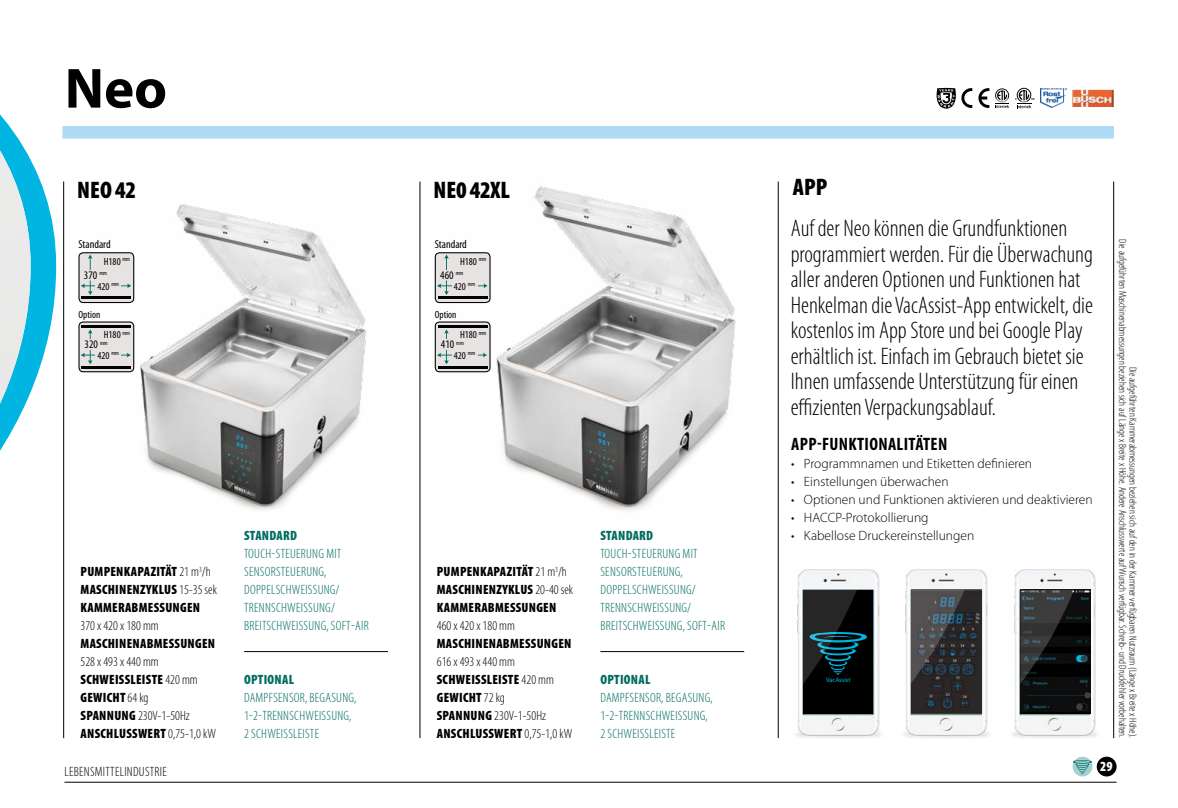
<style>
.page{position:relative;width:1178px;height:808px;background:#fff}
.page>*{position:absolute;margin:0;border:0;box-sizing:border-box;transform-origin:0 0}
.t1{font:700 57px "Myriad Pro";color:#000}
.t2{font:300 condensed 24px/25.5px "Myriad Pro";color:#000}
.t3{font:900 condensed 24px "Myriad Pro";color:#000}
.t4{font:700 condensed 18px "Myriad Pro";letter-spacing:.02em;color:#000}
.t5{font:900 condensed 13.95px "Myriad Pro";color:#fff}
.t6{font:300 condensed 13.5px/18px "Myriad Pro";letter-spacing:.02em;color:#006c60}
.t7{font:300 condensed 13.5px/18px "Myriad Pro";color:#000}
.t8{font:900 condensed 13.5px/18px "Myriad Pro";letter-spacing:.02em;color:#000}
.t9{font:300 13.5px "Myriad Pro";color:#000}
.t10{font:900 condensed 13.5px "Myriad Pro";letter-spacing:.02em;color:#006c60}
.t11{font:300 condensed 13.5px "Myriad Pro";letter-spacing:.02em;color:#000}
.t12{font:condensed 11.55px "Myriad Pro";color:#000}
.t13{font:300 condensed 10.5px/10.5px "Myriad Pro";color:#000;text-align:right}
.t14{font:condensed 10.5px/20.7px "Myriad Pro";color:#000}
.t15{font:6.45px "Myriad Pro";color:#00b5e2}
.s1{font-weight:300}
.s2{font-weight:900}
</style>
<div class="page">
<hr style="left:64px;top:782px;width:1052px;height:1px;background:#000">
<div style="left:1097px;top:757px;width:19px;height:19px;background:#000;border-radius:50%"></div>
<div style="left:1072px;top:757px;width:20px;height:19px;background:#a5d1d2;border-radius:50%"></div>
<svg style="left:1073px;top:760px;width:19px;height:4px"></svg>
<svg style="left:1075px;top:761px;width:15px;height:14px"></svg>
<div style="left:62px;top:126px;width:1052px;height:13px;background:#addbf3"></div>
<svg style="left:31px;top:161px;width:25px;height:230px;fill:#00b5e2"></svg>
<svg style="left:0;top:114px;width:26px;height:337px"></svg>
<img style="left:0;top:150px;width:31px;height:254px">
<hr style="left:420px;top:181px;width:1px;height:557px;background:#000">
<hr style="left:63px;top:181px;width:1px;height:557px;background:#000">
<hr style="left:1113px;top:181px;width:1px;height:557px;background:#000">
<hr style="left:778px;top:181px;width:1px;height:557px;background:#000">
<hr style="left:600px;top:651px;width:144px;height:1px;background:#000">
<hr style="left:244px;top:651px;width:144px;height:1px;background:#000">
<svg style="left:936px;top:88px;width:36px;height:21px"></svg>
<svg style="left:978px;top:88px;width:11px;height:20px"></svg>
<svg style="left:1015px;top:88px;width:19px;height:20px"></svg>
<svg style="left:995px;top:88px;width:14px;height:20px"></svg>
<img style="left:1041px;top:88px;width:26px;height:20px">
<img style="left:1072px;top:90px;width:42px;height:17px">
<img style="left:795px;top:569px;width:87px;height:169px">
<img style="left:903px;top:569px;width:87px;height:169px">
<img style="left:1012px;top:569px;width:86px;height:169px">
<div style="left:803px;top:590px;width:70px;height:124px;background:#000"></div>
<img style="left:912px;top:590px;width:69px;height:124px">
<img style="left:1020px;top:590px;width:70px;height:124px">
<img style="left:79px;top:204px;width:288px;height:306px">
<img style="left:434px;top:186px;width:302px;height:324px">
<svg style="left:803px;top:590px;width:64px;height:94px"></svg>
<svg style="left:910px;top:590px;width:54px;height:94px;background:#424549"></svg>
<svg style="left:1020px;top:590px;width:54px;height:94px;background:#242627"></svg>
<h1 class="t1" style="left:65px;top:56px;width:104px">Neo</h1>
<h2 class="t3" style="left:77px;top:177px;width:60px">NEO 42</h2>
<h2 class="t3" style="left:433px;top:177px;width:78px">NE0 42XL</h2>
<p class="t12" style="left:78px;top:238px;width:34px">Standard</p>
<p class="t12" style="left:435px;top:238px;width:34px">Standard</p>
<p class="t14" style="left:104px;top:251px;width:28px">H180 <sup>mm</sup></p>
<p class="t12" style="left:84px;top:269px;width:24px">370 <sup>mm</sup></p>
<p class="t14" style="left:98px;top:276px;width:23px">420 <sup>mm</sup></p>
<p class="t14" style="left:460px;top:251px;width:28px">H180 <sup>mm</sup></p>
<p class="t12" style="left:440px;top:269px;width:24px">460 <sup>mm</sup></p>
<p class="t14" style="left:454px;top:276px;width:23px">420 <sup>mm</sup></p>
<p class="t14" style="left:78px;top:304px;width:23px">Option</p>
<p class="t14" style="left:98px;top:325px;width:34px;text-indent:6px">H180 <sup>mm<br></sup>420 <sup>mm</sup></p>
<p class="t12" style="left:85px;top:338px;width:24px">320 <sup>mm</sup></p>
<p class="t14" style="left:435px;top:304px;width:23px">Option</p>
<p class="t14" style="left:454px;top:325px;width:34px;text-indent:6px">H180 <sup>mm<br></sup>420 <sup>mm</sup></p>
<p class="t12" style="left:441px;top:338px;width:24px">410 <sup>mm</sup></p>
<p class="t8" style="left:81px;top:563px;width:138px">PUMPENKAPAZITÄT <span class="s1">21 m</span><sup>3</sup><span class="s1">/h<br></span>MASCHINENZYKLUS <span class="s1">15-35 sek<br></span>KAMMERABMESSUNGEN</p>
<p class="t7" style="left:81px;top:617px;width:80px">370 x 420 x 180 mm</p>
<p class="t8" style="left:81px;top:635px;width:136px">MASCHINENABMESSUNGEN</p>
<p class="t7" style="left:81px;top:653px;width:137px">528 x 493 x 440 mm<br><span class="s2">SCHWEISSLEISTE</span> 420 mm<br><span class="s2">GEWICHT</span> 64 kg<br><span class="s2">SPANNUNG</span> 230V-1-50Hz<br><span class="s2">ANSCHLUSSWERT</span> 0,75-1,0 kW</p>
<p class="t11" style="left:64px;top:765px;width:104px">LEBENSMITTELINDUSTRIE</p>
<p class="t10" style="left:244px;top:528px;width:54px">STANDARD</p>
<p class="t6" style="left:244px;top:545px;width:126px">TOUCH-STEUERUNG MIT<br>SENSORSTEUERUNG,<br>DOPPELSCHWEISSUNG/<br>TRENNSCHWEISSUNG/<br>BREITSCHWEISSUNG, SOFT-AIR</p>
<p class="t10" style="left:244px;top:672px;width:51px">OPTIONAL</p>
<p class="t6" style="left:244px;top:689px;width:114px">DAMPFSENSOR, BEGASUNG,<br>1-2-TRENNSCHWEISSUNG,<br>2 SCHWEISSLEISTE</p>
<p class="t8" style="left:437px;top:563px;width:138px">PUMPENKAPAZITÄT <span class="s1">21 m</span><sup>3</sup><span class="s1">/h<br></span>MASCHINENZYKLUS <span class="s1">20-40 sek<br></span>KAMMERABMESSUNGEN</p>
<p class="t7" style="left:437px;top:617px;width:80px">460 x 420 x 180 mm</p>
<p class="t8" style="left:437px;top:635px;width:136px">MASCHINENABMESSUNGEN</p>
<p class="t7" style="left:437px;top:653px;width:137px">616 x 493 x 440 mm<br><span class="s2">SCHWEISSLEISTE</span> 420 mm<br><span class="s2">GEWICHT</span> 72 kg<br><span class="s2">SPANNUNG</span> 230V-1-50Hz<br><span class="s2">ANSCHLUSSWERT</span> 0,75-1,0 kW</p>
<p class="t10" style="left:600px;top:528px;width:54px">STANDARD</p>
<p class="t6" style="left:600px;top:545px;width:126px">TOUCH-STEUERUNG MIT<br>SENSORSTEUERUNG,<br>DOPPELSCHWEISSUNG/<br>TRENNSCHWEISSUNG/<br>BREITSCHWEISSUNG, SOFT-AIR</p>
<p class="t10" style="left:600px;top:672px;width:51px">OPTIONAL</p>
<p class="t6" style="left:600px;top:689px;width:114px">DAMPFSENSOR, BEGASUNG,<br>1-2-TRENNSCHWEISSUNG,<br>2 SCHWEISSLEISTE</p>
<h2 class="t3" style="left:793px;top:173px;width:36px">APP</h2>
<p class="t2" style="left:791px;top:216px;width:304px">Auf der Neo können die Grundfunktionen programmiert werden. Für die Überwachung aller anderen Optionen und Funktionen hat Henkelman die VacAssist-App entwickelt, die kostenlos im App Store und bei Google Play erhältlich ist. Einfach im Gebrauch bietet sie Ihnen umfassende Unterstützung für einen effizienten Verpackungsablauf.</p>
<h3 class="t4" style="left:791px;top:434px;width:158px">APP-FUNKTIONALITÄTEN</h3>
<p class="t9" style="left:791px;top:456px;width:242px">• Programmnamen und Etiketten definieren</p>
<p class="t9" style="left:791px;top:474px;width:159px">• Einstellungen überwachen</p>
<p class="t9" style="left:791px;top:492px;width:303px">• Optionen und Funktionen aktivieren und deaktivieren</p>
<p class="t9" style="left:791px;top:510px;width:139px">• HACCP-Protokollierung</p>
<p class="t9" style="left:791px;top:528px;width:185px">• Kabellose Druckereinstellungen</p>
<p class="t15" style="left:826px;top:676px;width:26px">VacAssist</p>
<p class="t13" style="left:1138px;top:239px;width:500px;rotate:90deg">Die aufgeführten Kammerabmessungen beziehen sich auf den in der Kammer verfügbaren Nutzraum (Länge x Breite x Höhe).<br>Die aufgeführten Maschinenabmessungen beziehen sich auf Länge x Breite x Höhe. Andere Anschlusswerte auf Wunsch verfügbar. Schreib- und Druckfehler vorbehalten.</p>
<p class="t5" style="left:1100px;top:758px;width:14px">29</p>
</div>
